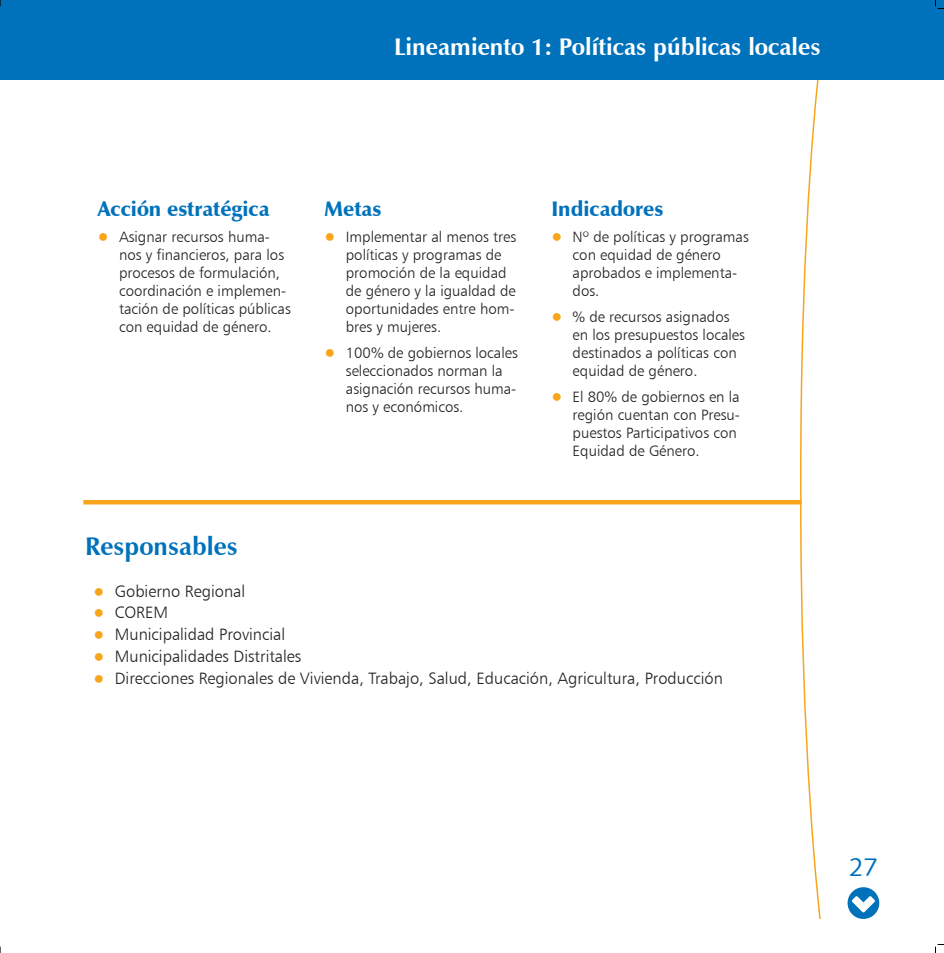
<style>
.page{position:relative;width:944px;height:953px;background:#fff}
.page>*{position:absolute;margin:0;border:0;box-sizing:border-box;transform-origin:0 0}
.t1{font:700 25.5px "Zapf Humanist 601 BT";color:#0072bc}
.t2{font:25.5px "Humanist 531 BT Roman A";color:#0072bc}
.t3{font:700 24px "Zapf Humanist 601 BT";color:#fff}
.t4{font:900 21px "Zapf Humanist 601 BT";color:#0072bc}
.t5{font:16.5px "Humanist 777 BT Light B";color:#231f20}
.t6{font:15px/18px "Humanist 777 BT Light B";color:#231f20}
.s1{font-family:"Arial Narrow";font-style:italic;font-size:18px;color:#f9a51b}
</style>
<div class="page">
<hr style="left:83px;top:500px;width:727px;height:4px;background:#f9a51b">
<div style="left:848px;top:887px;width:31px;height:31px;background:#0072bc;border-radius:50%"></div>
<svg style="left:851px;top:896px;width:25px;height:17px"></svg>
<svg style="left:800px;top:80px;width:21px;height:839px"></svg>
<div style="left:0;top:0;width:944px;height:80px;background:#0072bc"></div>
<svg style="left:935px;top:0;width:9px;height:9px"></svg>
<svg style="left:935px;top:944px;width:9px;height:8px"></svg>
<h2 class="t3" style="left:394px;top:31px;width:428px">Lineamiento 1: Políticas públicas locales</h2>
<h3 class="t4" style="left:98px;top:196px;width:173px">Acción estratégica</h3>
<p class="t6" style="left:119px;top:228px;width:173px;text-indent:-21px"><span class="s1">●</span> Asignar recursos huma&shy;nos y financieros, para los procesos de formulación, coordinación e implemen&shy;tación de políticas públicas con equidad de género.</p>
<h3 class="t4" style="left:325px;top:196px;width:58px">Metas</h3>
<p class="t6" style="left:346px;top:228px;width:172px;text-indent:-21px"><span class="s1">●</span> Implementar al menos tres políticas y programas de promoción de la equidad de género y la igualdad de oportunidades entre hom&shy;bres y mujeres.</p>
<p class="t6" style="left:346px;top:344px;width:174px;text-indent:-21px"><span class="s1">●</span> 100% de gobiernos locales seleccionados norman la asignación recursos huma&shy;nos y económicos.</p>
<h3 class="t4" style="left:551px;top:196px;width:113px">Indicadores</h3>
<p class="t6" style="left:573px;top:228px;width:178px;text-indent:-21px"><span class="s1">●</span> Nº de políticas y programas con equidad de género aprobados e implementa&shy;dos.</p>
<p class="t6" style="left:573px;top:308px;width:174px;text-indent:-21px"><span class="s1">●</span> % de recursos asignados en los presupuestos locales destinados a políticas con equidad de género.</p>
<p class="t6" style="left:573px;top:387px;width:169px;text-indent:-21px"><span class="s1">●</span> El 80% de gobiernos en la región cuentan con Presu&shy;puestos Participativos con<br>Equidad de Género.</p>
<h1 class="t1" style="left:85px;top:531px;width:154px">Responsables</h1>
<p class="t5" style="left:94px;top:580px;width:153px"><span class="s1">●</span> Gobierno Regional</p>
<p class="t5" style="left:94px;top:602px;width:76px"><span class="s1">●</span> COREM</p>
<p class="t5" style="left:94px;top:624px;width:193px"><span class="s1">●</span> Municipalidad Provincial</p>
<p class="t5" style="left:94px;top:646px;width:209px"><span class="s1">●</span> Municipalidades Distritales</p>
<p class="t5" style="left:94px;top:668px;width:631px"><span class="s1">●</span> Direcciones Regionales de Vivienda, Trabajo, Salud, Educación, Agricultura, Producción</p>
<h1 class="t2" style="left:849px;top:850px;width:30px">27</h1>
</div>
